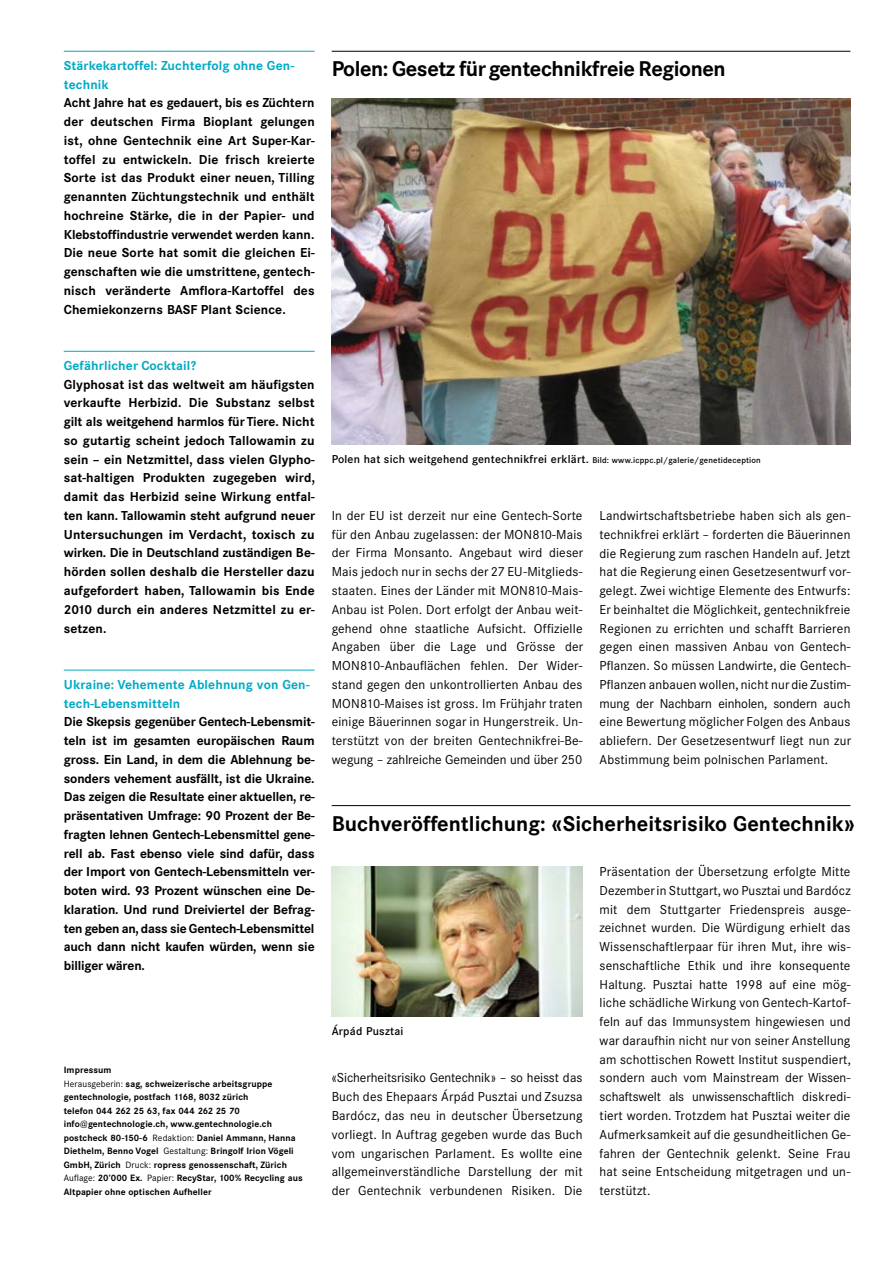
<style>
.page{position:relative;width:893px;height:1263px;background:#fff}
.page>*{position:absolute;margin:0;border:0;box-sizing:border-box;transform-origin:0 0}
.t1{font:700 21px "Corporate SBQ";color:#000}
.t2{font:700 21px "Corporate SBQ";letter-spacing:-.02em;color:#000}
.t3{font:12.75px/18.8px "Corporate SBQ";letter-spacing:.015em;color:#000;text-align:justify}
.t4{font:700 12.75px/18.8px "Corporate SBQ";letter-spacing:.01em;color:#000;text-align:justify}
.t5{font:700 12.75px/18.8px "Corporate SBQ";letter-spacing:.01em;color:#00abc4}
.t6{font:500 11.25px "Corporate SBQ";letter-spacing:.02em;color:#000}
.t7{font:700 9px/13.5px "Corporate SBQ";letter-spacing:.01em;color:#000}
.s1{font-weight:400}
.s2{font-size:8.25px}
</style>
<div class="page">
<hr style="left:64px;top:51px;width:251px;height:1px;background:#00abc4">
<hr style="left:64px;top:351px;width:251px;height:1px;background:#00abc4">
<hr style="left:64px;top:670px;width:251px;height:1px;background:#00abc4">
<img style="left:332px;top:866px;width:251px;height:150px">
<img style="left:332px;top:98px;width:518px;height:347px">
<hr style="left:332px;top:805px;width:518px;height:1px;background:#000">
<hr style="left:332px;top:51px;width:518px;height:1px;background:#000">
<p class="t5" style="left:64px;top:56px;width:232px">Stärkekartoffel: Zuchterfolg ohne Gen&shy;technik</p>
<p class="t4" style="left:64px;top:94px;width:252px">Acht Jahre hat es gedauert, bis es Züchtern der deutschen Firma Bioplant gelungen ist, ohne Gentechnik eine Art Super-Kar&shy;toffel zu entwickeln. Die frisch kreierte Sorte ist das Produkt einer neuen, Tilling genannten Züchtungstechnik und enthält hochreine Stärke, die in der Papier- und Klebstoffindustrie verwendet werden kann.<br>Die neue Sorte hat somit die gleichen Ei&shy;genschaften wie die umstrittene, gentech&shy;nisch veränderte Amflora-Kartoffel des Chemiekonzerns BASF Plant Science.</p>
<h1 class="t2" style="left:332px;top:55px;width:395px">Polen: Gesetz für gentechnikfreie Regionen</h1>
<p class="t5" style="left:64px;top:356px;width:134px">Gefährlicher Cocktail?</p>
<p class="t4" style="left:64px;top:375px;width:253px">Glyphosat ist das weltweit am häufigsten verkaufte Herbizid. Die Substanz selbst gilt als weitgehend harmlos für Tiere. Nicht so gutartig scheint jedoch Tallowamin zu sein – ein Netzmittel, dass vielen Glypho&shy;sat-haltigen Produkten zugegeben wird, damit das Herbizid seine Wirkung entfal&shy;ten kann. Tallowamin steht aufgrund neuer Untersuchungen im Verdacht, toxisch zu wirken. Die in Deutschland zuständigen Be&shy;hörden sollen deshalb die Hersteller dazu aufgefordert haben, Tallowamin bis Ende 2010 durch ein anderes Netzmittel zu er&shy;setzen.</p>
<p class="t5" style="left:64px;top:675px;width:247px">Ukraine: Vehemente Ablehnung von Gen&shy;tech-Lebensmitteln</p>
<p class="t4" style="left:64px;top:713px;width:252px">Die Skepsis gegenüber Gentech-Lebensmit&shy;teln ist im gesamten europäischen Raum gross. Ein Land, in dem die Ablehnung be&shy;sonders vehement ausfällt, ist die Ukraine.<br>Das zeigen die Resultate einer aktuellen, re&shy;präsentativen Umfrage: 90 Prozent der Be&shy;fragten lehnen Gentech-Lebensmittel gene&shy;rell ab. Fast ebenso viele sind dafür, dass der Import von Gentech-Lebensmitteln ver&shy;boten wird. 93 Prozent wünschen eine De&shy;klaration. Und rund Dreiviertel der Befrag&shy;ten geben an, dass sie Gentech-Lebensmittel auch dann nicht kaufen würden, wenn sie billiger wären.</p>
<p class="t7" style="left:64px;top:1064px;width:240px">Impressum<br><span class="s1">Herausgeberin:</span> sag, schweizerische arbeitsgruppe gentechnologie, postfach 1168, 8032 zürich<br>telefon 044 262 25 63, fax 044 262 25 70 info@gentechnologie.ch, www.gentechnologie.ch postcheck 80-150-6 <span class="s1">Redaktion:</span> Daniel Ammann, Hanna Diethelm, Benno Vogel <span class="s1">Gestaltung:</span> Bringolf Irion Vögeli GmbH, Zürich <span class="s1">Druck:</span> ropress genossenschaft, Zürich <span class="s1">Auflage:</span> 20’000 Ex. <span class="s1">Papier:</span> RecyStar, 100% Recycling aus Altpapier ohne optischen Aufheller</p>
<p class="t6" style="left:332px;top:452px;width:431px">Polen hat sich weitgehend gentechnikfrei erklärt. <span class="s2">Bild: www.icppc.pl/galerie/genetideception</span></p>
<p class="t3" style="left:332px;top:506px;width:253px">In der EU ist derzeit nur eine Gentech-Sorte für den Anbau zugelassen: der MON810-Mais der Firma Monsanto. Angebaut wird dieser Mais jedoch nur in sechs der 27 EU-Mitglieds&shy;staaten. Eines der Länder mit MON810-Mais-Anbau ist Polen. Dort erfolgt der Anbau weit&shy;gehend ohne staatliche Aufsicht. Offizielle Angaben über die Lage und Grösse der MON810-Anbauflächen fehlen. Der Wider&shy;stand gegen den unkontrollierten Anbau des MON810-Maises ist gross. Im Frühjahr traten einige Bäuerinnen sogar in Hungerstreik. Un&shy;terstützt von der breiten Gentechnikfrei-Be&shy;wegung – zahlreiche Gemeinden und über 250</p>
<p class="t3" style="left:600px;top:506px;width:253px">Landwirtschaftsbetriebe haben sich als gen&shy;technikfrei erklärt – forderten die Bäuerinnen die Regierung zum raschen Handeln auf. Jetzt hat die Regierung einen Gesetzesentwurf vor&shy;gelegt. Zwei wichtige Elemente des Entwurfs:<br>Er beinhaltet die Möglichkeit, gentechnikfreie Regionen zu errichten und schafft Barrieren gegen einen massiven Anbau von Gentech-Pflanzen. So müssen Landwirte, die Gentech-Pflanzen anbauen wollen, nicht nur die Zustim&shy;mung der Nachbarn einholen, sondern auch eine Bewertung möglicher Folgen des Anbaus abliefern. Der Gesetzesentwurf liegt nun zur Abstimmung beim polnischen Parlament.</p>
<h1 class="t1" style="left:332px;top:810px;width:524px">Buchveröffentlichung: «Sicherheitsrisiko Gentechnik»</h1>
<p class="t3" style="left:600px;top:862px;width:253px">Präsentation der Übersetzung erfolgte Mitte Dezember in Stuttgart, wo Pusztai und Bardócz mit dem Stuttgarter Friedenspreis ausge&shy;zeichnet wurden. Die Würdigung erhielt das Wissenschaftlerpaar für ihren Mut, ihre wis&shy;senschaftliche Ethik und ihre konsequente Haltung. Pusztai hatte 1998 auf eine mög&shy;liche schädliche Wirkung von Gentech-Kartof&shy;feln auf das Immunsystem hingewiesen und war daraufhin nicht nur von seiner Anstellung am schottischen Rowett Institut suspendiert, sondern auch vom Mainstream der Wissen&shy;schaftswelt als unwissenschaftlich diskredi&shy;tiert worden. Trotzdem hat Pusztai weiter die Aufmerksamkeit auf die gesundheitlichen Ge&shy;fahren der Gentechnik gelenkt. Seine Frau hat seine Entscheidung mitgetragen und un&shy;terstützt.</p>
<p class="t6" style="left:332px;top:1024px;width:73px">Árpád Pusztai</p>
<p class="t3" style="left:332px;top:1069px;width:252px">«Sicherheitsrisiko Gentechnik» – so heisst das Buch des Ehepaars Árpád Pusztai und Zsuzsa Bardócz, das neu in deutscher Übersetzung vorliegt. In Auftrag gegeben wurde das Buch vom ungarischen Parlament. Es wollte eine allgemeinverständliche Darstellung der mit der Gentechnik verbundenen Risiken. Die</p>
</div>
